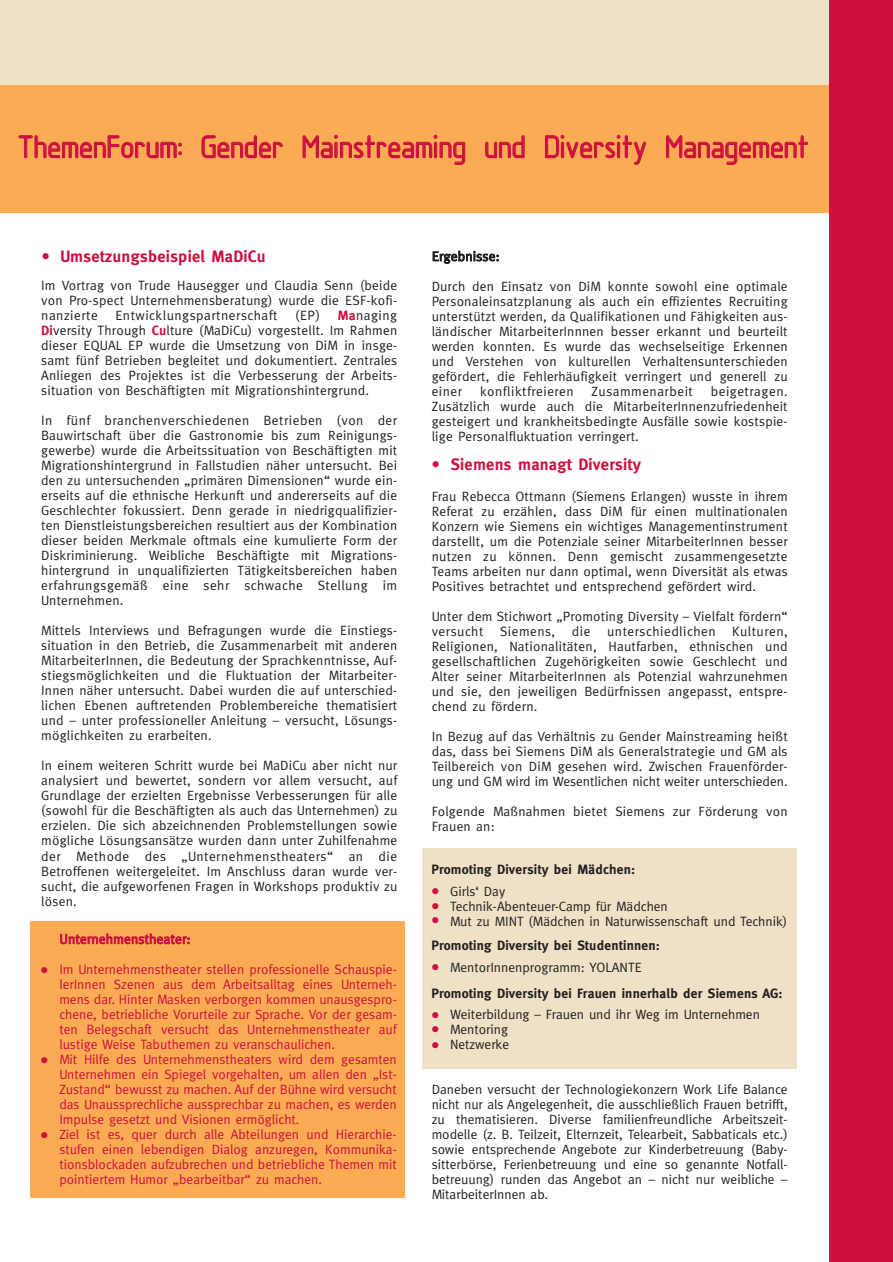
<style>
.page{position:relative;width:893px;height:1262px;background:#fff}
.page>*{position:absolute;margin:0;border:0;box-sizing:border-box;transform-origin:0 0}
.t1{font:33px "Isonorm 3098";color:#ce1041}
.t2{font:700 16.5px "Meta";letter-spacing:.015em;color:#ce1041}
.t3{font:13.5px/15px "Meta";letter-spacing:.015em;color:#231f20;text-align:justify}
.t4{font:13.5px/15px "Meta";color:#ce1041}
.t5{font:700 13.5px "Meta";letter-spacing:.015em;color:#231f20}
.t6{font:13.5px "Meta";letter-spacing:.035em;color:#231f20}
.s1{font-weight:700;color:#ce1041}
</style>
<div class="page">
<div style="left:0;top:85px;width:829px;height:127px;background:#faab53"></div>
<div style="left:0;top:0;width:892px;height:85px;background:#eee1c5"></div>
<div style="left:829px;top:0;width:63px;height:1261px;background:#ce1041"></div>
<div style="left:30px;top:921px;width:374px;height:277px;background:#faab53"></div>
<div style="left:422px;top:848px;width:375px;height:220px;background:#eee1c5"></div>
<h1 class="t1" style="left:19px;top:136px;width:792px">ThemenForum: Gender Mainstreaming und Diversity Management</h1>
<p class="t2" style="left:60px;top:251px;width:206px">Umsetzungsbeispiel MaDiCu</p>
<p class="t3" style="left:41px;top:279px;width:357px">Im Vortrag von Trude Hausegger und Claudia Senn (beide von Pro-spect Unternehmensberatung) wurde die ESF-kofi&shy;nanzierte</p>
<p class="t6" style="left:115px;top:311px;width:163px">Entwicklungspartnerschaft</p>
<p class="t3" style="left:295px;top:309px;width:26px">(EP)</p>
<p class="t3" style="left:41px;top:309px;width:357px;text-indent:296px"><span class="s1">Ma</span>naging <span class="s1">Di</span>versity Through <span class="s1">Cu</span>lture (MaDiCu) vorgestellt. Im Rahmen dieser EQUAL EP wurde die Umsetzung von DiM in insge&shy;samt fünf Betrieben begleitet und dokumentiert. Zentrales Anliegen des Projektes ist die Verbesserung der Arbeits&shy;situation von Beschäftigten mit Migrationshintergrund.</p>
<p class="t3" style="left:41px;top:414px;width:357px">In fünf branchenverschiedenen Betrieben (von der Bauwirtschaft über die Gastronomie bis zum Reinigungs&shy;gewerbe) wurde die Arbeitssituation von Beschäftigten mit Migrationshintergrund in Fallstudien näher untersucht. Bei den zu untersuchenden „primären Dimensionen“ wurde ein&shy;erseits auf die ethnische Herkunft und andererseits auf die Geschlechter fokussiert. Denn gerade in niedrigqualifizier&shy;ten Dienstleistungsbereichen resultiert aus der Kombination dieser beiden Merkmale oftmals eine kumulierte Form der Diskriminierung. Weibliche Beschäftigte mit Migrations&shy;hintergrund in unqualifizierten Tätigkeitsbereichen haben erfahrungsgemäß eine sehr schwache Stellung im Unternehmen.</p>
<p class="t3" style="left:41px;top:624px;width:357px">Mittels Interviews und Befragungen wurde die Einstiegs&shy;situation in den Betrieb, die Zusammenarbeit mit anderen MitarbeiterInnen, die Bedeutung der Sprachkenntnisse, Auf&shy;stiegsmöglichkeiten und die Fluktuation der Mitarbeiter-Innen näher untersucht. Dabei wurden die auf unterschied&shy;lichen Ebenen auftretenden Problembereiche thematisiert und – unter professioneller Anleitung – versucht, Lösungs&shy;möglichkeiten zu erarbeiten.</p>
<p class="t3" style="left:41px;top:759px;width:357px">In einem weiteren Schritt wurde bei MaDiCu aber nicht nur analysiert und bewertet, sondern vor allem versucht, auf Grundlage der erzielten Ergebnisse Verbesserungen für alle (sowohl für die Beschäftigten als auch das Unternehmen) zu erzielen. Die sich abzeichnenden Problemstellungen sowie mögliche Lösungsansätze wurden dann unter Zuhilfenahme der Methode des „Unternehmenstheaters“ an die Betroffenen weitergeleitet. Im Anschluss daran wurde ver&shy;sucht, die aufgeworfenen Fragen in Workshops produktiv zu lösen.</p>
<p class="t4" style="left:60px;top:933px;width:132px">Unternehmenstheater:</p>
<p class="t4" style="left:59px;top:963px;width:339px">Im Unternehmenstheater stellen professionelle Schauspie&shy;lerInnen Szenen aus dem Arbeitsalltag eines Unterneh&shy;mens dar. Hinter Masken verborgen kommen unausgespro&shy;chene, betriebliche Vorurteile zur Sprache. Vor der gesam&shy;ten Belegschaft versucht das Unternehmenstheater auf lustige Weise Tabuthemen zu veranschaulichen.<br>Mit Hilfe des Unternehmenstheaters wird dem gesamten Unternehmen ein Spiegel vorgehalten, um allen den „Ist-Zustand“ bewusst zu machen. Auf der Bühne wird versucht das Unaussprechliche aussprechbar zu machen, es werden Impulse gesetzt und Visionen ermöglicht.<br>Ziel ist es, quer durch alle Abteilungen und Hierarchie&shy;stufen einen lebendigen Dialog anzuregen, Kommunika&shy;tionsblockaden aufzubrechen und betriebliche Themen mit pointiertem Humor „bearbeitbar“ zu machen.</p>
<p class="t3" style="left:432px;top:250px;width:69px">Ergebnisse:</p>
<p class="t3" style="left:431px;top:280px;width:357px">Durch den Einsatz von DiM konnte sowohl eine optimale Personaleinsatzplanung als auch ein effizientes Recruiting unterstützt werden, da Qualifikationen und Fähigkeiten aus&shy;ländischer MitarbeiterInnnen besser erkannt und beurteilt werden konnten. Es wurde das wechselseitige Erkennen und Verstehen von kulturellen Verhaltensunterschieden gefördert, die Fehlerhäufigkeit verringert und generell zu einer</p>
<p class="t3" style="left:431px;top:385px;width:357px;text-indent:279px">beigetragen.<br>Zusätzlich wurde auch die MitarbeiterInnenzufriedenheit gesteigert und krankheitsbedingte Ausfälle sowie kostspie&shy;lige Personalfluktuation verringert.</p>
<p class="t6" style="left:480px;top:386px;width:95px">konfliktfreieren</p>
<p class="t6" style="left:591px;top:386px;width:103px">Zusammenarbeit</p>
<p class="t2" style="left:450px;top:458px;width:192px">Siemens managt Diversity</p>
<p class="t3" style="left:431px;top:490px;width:357px">Frau Rebecca Ottmann (Siemens Erlangen) wusste in ihrem Referat zu erzählen, dass DiM für einen multinationalen Konzern wie Siemens ein wichtiges Managementinstrument darstellt, um die Potenziale seiner MitarbeiterInnen besser nutzen zu können. Denn gemischt zusammengesetzte Teams arbeiten nur dann optimal, wenn Diversität als etwas Positives betrachtet und entsprechend gefördert wird.</p>
<p class="t3" style="left:431px;top:610px;width:357px">Unter dem Stichwort „Promoting Diversity – Vielfalt fördern“ versucht Siemens, die unterschiedlichen Kulturen, Religionen, Nationalitäten, Hautfarben, ethnischen und gesellschaftlichen Zugehörigkeiten sowie Geschlecht und Alter seiner MitarbeiterInnen als Potenzial wahrzunehmen und sie, den jeweiligen Bedürfnissen angepasst, entspre&shy;chend zu fördern.</p>
<p class="t3" style="left:431px;top:730px;width:357px">In Bezug auf das Verhältnis zu Gender Mainstreaming heißt das, dass bei Siemens DiM als Generalstrategie und GM als Teilbereich von DiM gesehen wird. Zwischen Frauenförder&shy;ung und GM wird im Wesentlichen nicht weiter unterschieden.</p>
<p class="t3" style="left:431px;top:805px;width:357px">Folgende Maßnahmen bietet Siemens zur Förderung von<br>Frauen an:</p>
<p class="t5" style="left:431px;top:864px;width:205px">Promoting Diversity bei Mädchen:</p>
<p class="t3" style="left:450px;top:884px;width:338px;text-align:left">Girls‘ Day<br>Technik-Abenteuer-Camp für Mädchen<br>Mut zu MINT (Mädchen in Naturwissenschaft und Technik)</p>
<p class="t5" style="left:431px;top:940px;width:230px">Promoting Diversity bei Studentinnen:</p>
<p class="t3" style="left:450px;top:960px;width:193px">MentorInnenprogramm: YOLANTE</p>
<p class="t5" style="left:431px;top:988px;width:353px">Promoting Diversity bei Frauen innerhalb der Siemens AG:</p>
<p class="t3" style="left:450px;top:1008px;width:311px;text-align:left">Weiterbildung – Frauen und ihr Weg im Unternehmen<br>Mentoring<br>Netzwerke</p>
<p class="t3" style="left:431px;top:1083px;width:357px">Daneben versucht der Technologiekonzern Work Life Balance nicht nur als Angelegenheit, die ausschließlich Frauen betrifft, zu thematisieren. Diverse familienfreundliche Arbeitszeit&shy;modelle (z. B. Teilzeit, Elternzeit, Telearbeit, Sabbaticals etc.) sowie entsprechende Angebote zur Kinderbetreuung (Baby&shy;sitterbörse, Ferienbetreuung und eine so genannte Notfall&shy;betreuung) runden das Angebot an – nicht nur weibliche – MitarbeiterInnen ab.</p>
</div>
